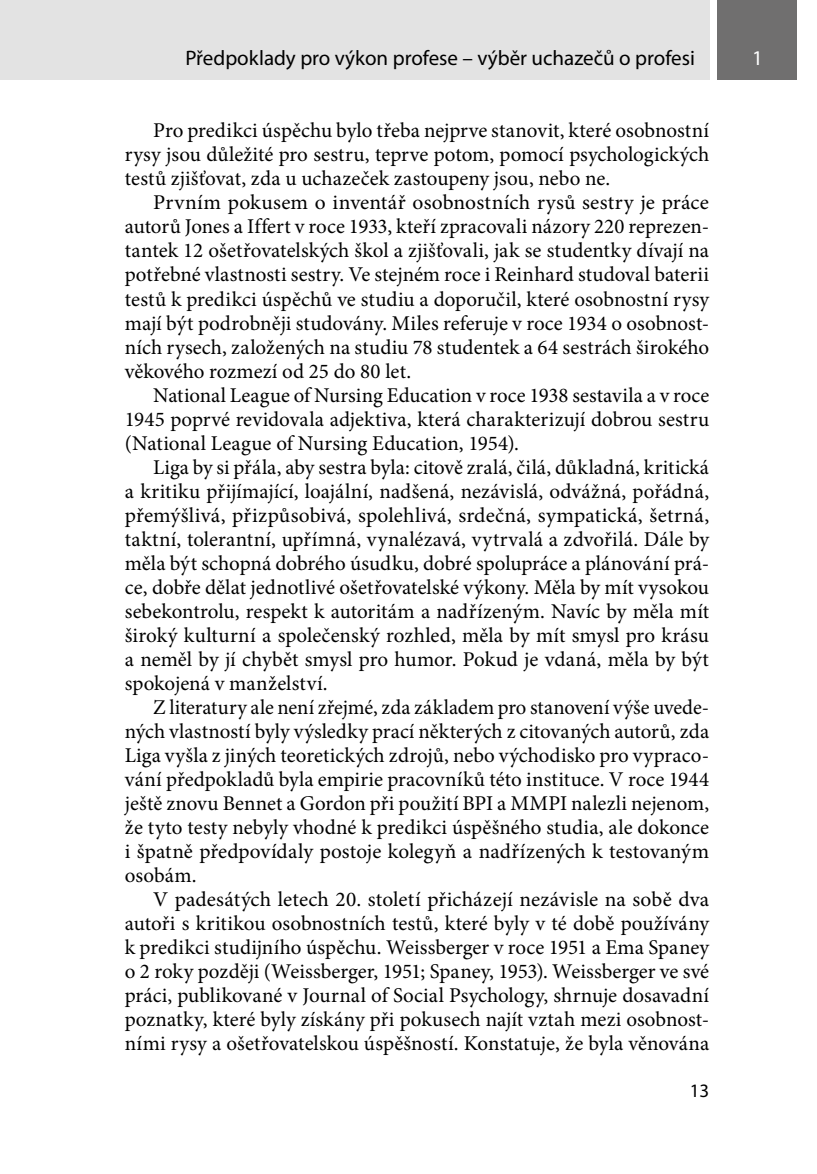
<style>
.page{position:relative;width:817px;height:1174px;background:#fff}
.page>*{position:absolute;margin:0;border:0;box-sizing:border-box;transform-origin:0 0}
._3_zakladni_s_odrazk{font:21px/24px "Minion Pro";color:#000;text-align:justify}
.t1{font:21px "Myriad Pro";color:#000}
.t2{font:21px "Myriad Pro";color:#fff}
.t3{font:19px "Myriad Pro";color:#000}
</style>
<div class="page">
<div style="left:0;top:0;width:709px;height:79px;background:#e3e3e3"></div>
<div style="left:717px;top:0;width:80px;height:79px;background:#706f6f"></div>
<p class="t1" style="left:185px;top:45px;width:511px">Předpoklady pro výkon profese – výběr uchazečů o profesi</p>
<p class="t2" style="left:751px;top:45px;width:12px">1</p>
<p class="_3_zakladni_s_odrazk" style="left:125px;top:119px;width:586px;text-indent:28px">Pro predikci úspěchu bylo třeba nejprve stanovit, které osobnostní rysy jsou důležité pro sestru, teprve potom, pomocí psychologických testů zjišťovat, zda u uchazeček zastoupeny jsou, nebo ne.</p>
<p class="_3_zakladni_s_odrazk" style="left:125px;top:191px;width:585px;text-indent:28px">Prvním pokusem o inventář osobnostních rysů sestry je práce autorů Jones a Iffert v roce 1933, kteří zpracovali názory 220 reprezen&shy;tantek 12 ošetřovatelských škol a zjišťovali, jak se studentky dívají na potřebné vlastnosti sestry. Ve stejném roce i Reinhard studoval baterii testů k predikci úspěchů ve studiu a doporučil, které osobnostní rysy mají být podrobněji studovány. Miles referuje v roce 1934 o osobnost&shy;ních rysech, založených na studiu 78 studentek a 64 sestrách širokého věkového rozmezí od 25 do 80 let.</p>
<p class="_3_zakladni_s_odrazk" style="left:125px;top:383px;width:586px;text-indent:28px">National League of Nursing Education v roce 1938 sestavila a v roce 1945 poprvé revidovala adjektiva, která charakterizují dobrou sestru (National League of Nursing Education, 1954).</p>
<p class="_3_zakladni_s_odrazk" style="left:125px;top:455px;width:585px;text-indent:28px">Liga by si přála, aby sestra byla: citově zralá, čilá, důkladná, kritická a kritiku přijímající, loajální, nadšená, nezávislá, odvážná, pořádná, přemýšlivá, přizpůsobivá, spolehlivá, srdečná, sympatická, šetrná, taktní, tolerantní, upřímná, vynalézavá, vytrvalá a zdvořilá. Dále by měla být schopná dobrého úsudku, dobré spolupráce a plánování prá&shy;ce, dobře dělat jednotlivé ošetřovatelské výkony. Měla by mít vysokou sebekontrolu, respekt k autoritám a nadřízeným. Navíc by měla mít široký kulturní a společenský rozhled, měla by mít smysl pro krásu a neměl by jí chybět smysl pro humor. Pokud je vdaná, měla by být spokojená v manželství.</p>
<p class="_3_zakladni_s_odrazk" style="left:125px;top:695px;width:586px;text-indent:28px">Z literatury ale není zřejmé, zda základem pro stanovení výše uvede&shy;ných vlastností byly výsledky prací některých z citovaných autorů, zda Liga vyšla z jiných teoretických zdrojů, nebo východisko pro vypraco&shy;vání předpokladů byla empirie pracovníků této instituce. V roce 1944 ještě znovu Bennet a Gordon při použití BPI a MMPI nalezli nejenom, že tyto testy nebyly vhodné k predikci úspěšného studia, ale dokonce i špatně předpovídaly postoje kolegyň a nadřízených k testovaným osobám.</p>
<p class="_3_zakladni_s_odrazk" style="left:125px;top:887px;width:585px;text-indent:28px">V padesátých letech 20. století přicházejí nezávisle na sobě dva autoři s kritikou osobnostních testů, které byly v té době používány k predikci studijního úspěchu. Weissberger v roce 1951 a Ema Spaney o 2 roky později (Weissberger, 1951; Spaney, 1953). Weissberger ve své práci, publikované v Journal of Social Psychology, shrnuje dosavadní poznatky, které byly získány při pokusech najít vztah mezi osobnost&shy;ními rysy a ošetřovatelskou úspěšností. Konstatuje, že byla věnována</p>
<p class="t3" style="left:689px;top:1078px;width:21px">13</p>
</div>
